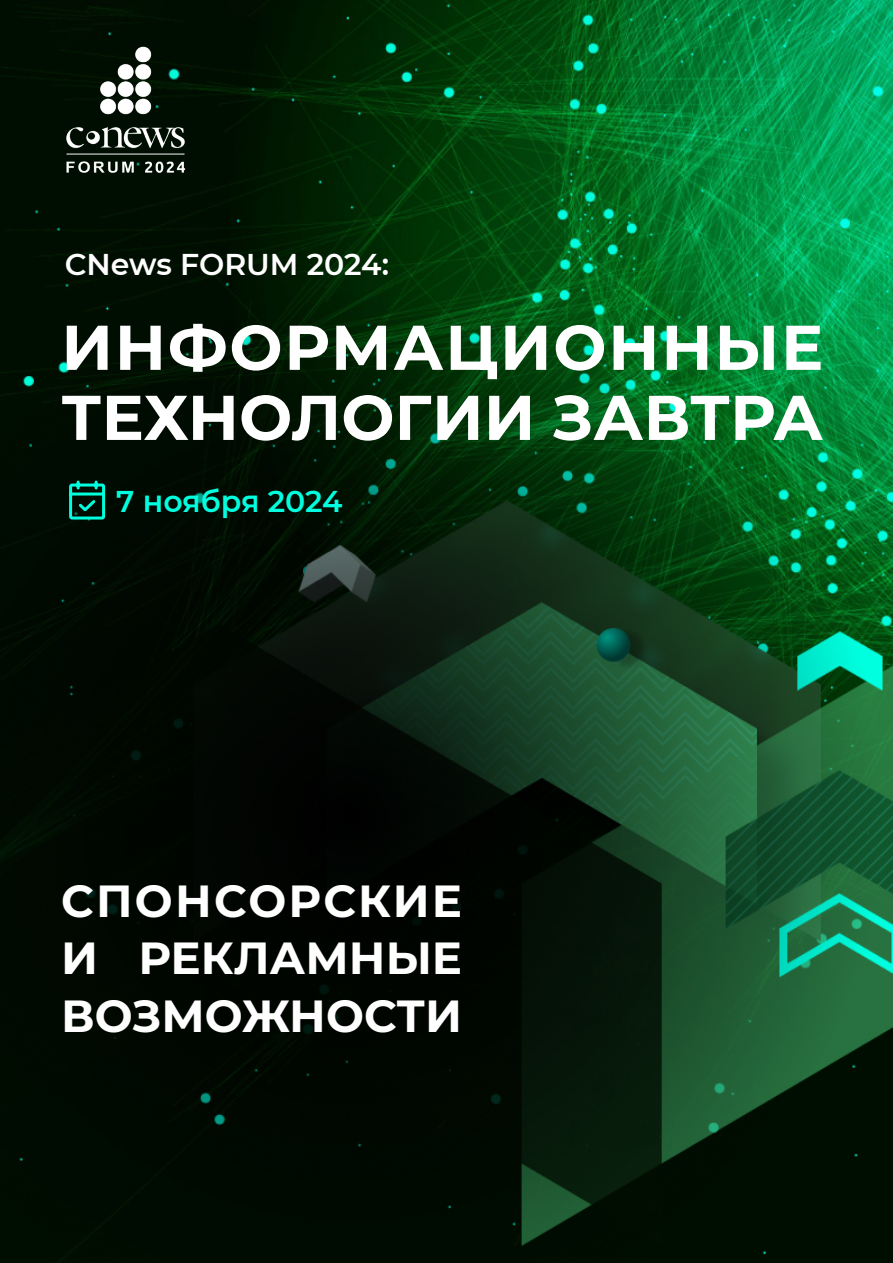
<style>
.page{position:relative;width:893px;height:1263px;background:#fff}
.page>*{position:absolute;margin:0;border:0;box-sizing:border-box;transform-origin:0 0}
.t1{font:700 63px/70.1px "Montserrat";color:#fff}
.t2{font:700 45px/57px "Montserrat";color:#fff;text-align:justify}
.t3{font:600 30px "Montserrat";letter-spacing:-.005em;color:#fff}
.t4{font:600 30px "Montserrat";letter-spacing:-.005em;color:#00ffdf}
</style>
<div class="page">
<img style="left:0;top:0;width:893px;height:1263px">
<svg style="left:68px;top:479px;width:39px;height:42px;background:#00604e"></svg>
<img style="left:60px;top:41px;width:131px;height:137px">
<p class="t3" style="left:65px;top:243px;width:326px">СNews FORUM 2024:</p>
<h1 class="t1" style="left:61px;top:311px;width:764px">ИНФОРМАЦИОННЫЕ<br>ТЕХНОЛОГИИ ЗАВТРА</h1>
<p class="t4" style="left:116px;top:480px;width:228px">7 ноября 2024</p>
<p class="t2" style="left:61px;top:872px;width:402px">СПОНСОРСКИЕ И РЕКЛАМНЫЕ ВОЗМОЖНОСТИ</p>
</div>
